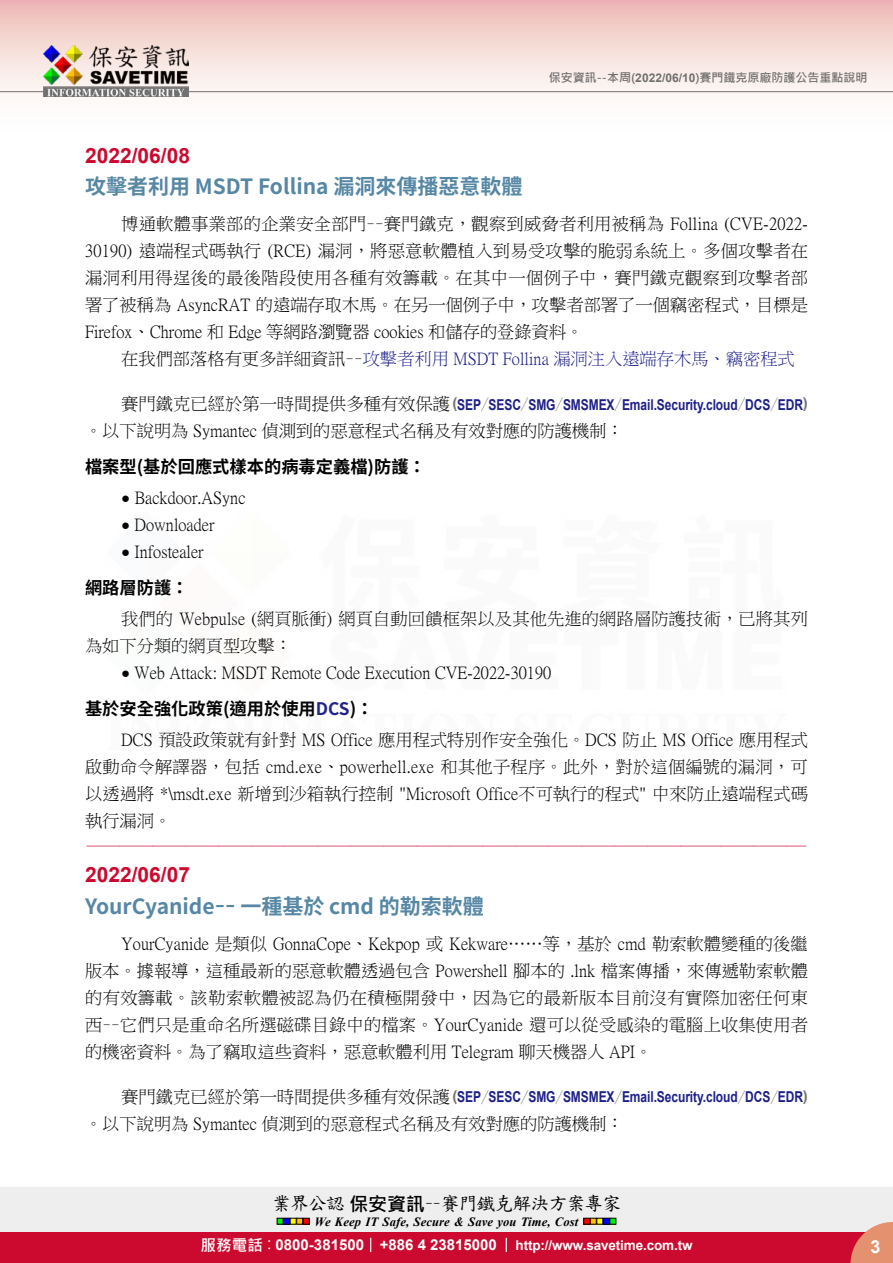
<style>
.page{position:relative;width:893px;height:1263px;background:#fff}
.page>*{position:absolute;margin:0;border:0;box-sizing:border-box;transform-origin:0 0}
.t1{font:700 21px "Source Han Sans TW";color:#5687a5}
.t2{font:700 21px "Arial";color:#cc0a2f}
.t3{font:18.9px "DF Kai Shu SB Estd BF";letter-spacing:-.05em;color:#000}
.t4{font:700 18px "Arial";color:#fff}
.t5{font:17.25px/27px "P Ming Li U";color:#000;text-align:justify}
.t6{font:700 17.25px "Source Han Sans TW";color:#000}
.t7{font:17.25px "P Ming Li U";color:#1d2088}
.t8{font:16.5px "DF Kai Shu SB Estd BF";color:#cc0a2f}
.t9{font:700 15px "Arial";letter-spacing:-.005em;color:#1d2088;scale:.8 1}
.t10{font:700 13.5px "Arial";letter-spacing:-.01em;color:#fff}
.t11{font:italic 700 12.6px "Times New Roman";letter-spacing:.005em;color:#000}
.t12{font:700 12px "Microsoft Jheng Hei";color:#727171}
.s1{font-family:"Arial"}
.s2{color:#000}
.s3{font-family:"P Ming Li U";font-weight:400;font-size:17.25px;color:#000}
.s4{color:#727171}
.s5{font-family:"Source Han Sans TW";font-weight:800;color:#727171}
.s6{font-family:"Arial";font-size:15px}
.s7{color:#1d2088}
.s8{font-family:"Microsoft Jheng Hei";font-weight:700}
.s9{font-family:"Microsoft Jheng Hei";font-size:15.6px}
.s10{font-family:"Microsoft Jheng Hei";font-weight:400;font-size:15.6px}
.s11{font-size:15px}
</style>
<div class="page">
<div style="left:0;top:1187px;width:893px;height:49px;background:#eee"></div>
<svg style="left:277px;top:1218px;width:32px;height:6px"></svg>
<svg style="left:584px;top:1218px;width:32px;height:6px"></svg>
<div style="left:0;top:1232px;width:893px;height:31px;background:#cc0a2f"></div>
<svg style="left:850px;top:1222px;width:43px;height:41px"></svg>
<svg style="left:370px;top:1238px;width:1px;height:14px"></svg>
<svg style="left:506px;top:1238px;width:1px;height:14px"></svg>
<div style="left:0;top:0;width:893px;height:141px;background:linear-gradient(to bottom,#efc0bb,#fff)"></div>
<hr style="left:0;top:91px;width:893px;height:1px;background:#727171">
<img style="left:44px;top:46px;width:145px;height:51px">
<p class="t12" style="left:549px;top:70px;width:320px">保安資訊--本周(<span class="s1">2022/06/10</span>)賽門鐵克原廠防護公告重點說明</p>
<p class="t2" style="left:85px;top:140px;width:107px">2022/06/08</p>
<p class="t1" style="left:85px;top:175px;width:439px">攻擊者利用 MSDT Follina 漏洞來傳播惡意軟體</p>
<p class="t5" style="left:85px;top:211px;width:725px;text-indent:36px">博通軟體事業部的企業安全部門－－賽門鐵克，觀察到威脅者利用被稱為 Follina (CVE-2022- 30190) 遠端程式碼執行 (RCE) 漏洞，將惡意軟體植入到易受攻擊的脆弱系統上。多個攻擊者在漏洞利用得逞後的最後階段使用各種有效籌載。在其中一個例子中，賽門鐵克觀察到攻擊者部署了被稱為 AsyncRAT 的遠端存取木馬。在另一個例子中，攻擊者部署了一個竊密程式，目標是Firefox、Chrome 和 Edge 等網路瀏覽器 cookies 和儲存的登錄資料。</p>
<p class="t7" style="left:121px;top:351px;width:675px"><span class="s2">在我們部落格有更多詳細資訊－－</span>攻擊者利用 MSDT Follina 漏洞注入遠端存木馬、竊密程式</p>
<p class="t9" style="left:121px;top:394px;width:860px"><span class="s3">賽門鐵克已經於第一時間提供多種有效保護</span><span class="s4">(</span>SEP<span class="s5">／</span>SESC<span class="s5">／</span>SMG<span class="s5">／</span>SMSMEX<span class="s5">／</span>Email.Security.cloud<span class="s5">／</span>DCS<span class="s5">／</span>EDR<span class="s4">)</span></p>
<p class="t5" style="left:85px;top:418px;width:540px">。以下說明為 Symantec 偵測到的惡意程式名稱及有效對應的防護機制：</p>
<p class="t6" style="left:85px;top:457px;width:342px">檔案型(基於回應式樣本的病毒定義檔)防護：</p>
<p class="t5" style="left:121px;top:484px;width:126px"><span class="s6">●</span> Backdoor.ASync</p>
<p class="t5" style="left:121px;top:511px;width:95px"><span class="s6">●</span> Downloader</p>
<p class="t5" style="left:121px;top:538px;width:84px"><span class="s6">●</span> Infostealer</p>
<p class="t6" style="left:85px;top:578px;width:105px">網路層防護：</p>
<p class="t5" style="left:85px;top:605px;width:724px;text-indent:36px">我們的 Webpulse (網頁脈衝) 網頁自動回饋框架以及其他先進的網路層防護技術，已將其列為如下分類的網頁型攻擊：</p>
<p class="t5" style="left:121px;top:659px;width:431px"><span class="s6">●</span> Web Attack: MSDT Remote Code Execution CVE-2022-30190</p>
<p class="t6" style="left:85px;top:699px;width:290px">基於安全強化政策(適用於使用<span class="s7">DCS</span>)：</p>
<p class="t5" style="left:85px;top:726px;width:724px;text-indent:36px">DCS 預設政策就有針對 MS Office 應用程式特別作安全強化。DCS 防止 MS Office 應用程式啟動命令解譯器，包括 cmd.exe、powerhell.exe 和其他子程序。此外，對於這個編號的漏洞，可以透過將 *\msdt.exe 新增到沙箱執行控制 "Microsoft Office不可執行的程式" 中來防止遠端程式碼執行漏洞。</p>
<p class="t8" style="left:86px;top:838px;width:723px">-------------------------------------------------------------------------------------------------------------</p>
<p class="t2" style="left:85px;top:860px;width:107px">2022/06/07</p>
<p class="t1" style="left:85px;top:895px;width:400px">YourCyanide－－ 一種基於 cmd 的勒索軟體</p>
<p class="t5" style="left:85px;top:930px;width:725px;text-indent:36px">YourCyanide 是類似 GonnaCope、Kekpop 或 Kekware……等，基於 cmd 勒索軟體變種的後繼版本。據報導，這種最新的惡意軟體透過包含 Powershell 腳本的 .lnk 檔案傳播，來傳遞勒索軟體的有效籌載。該勒索軟體被認為仍在積極開發中，因為它的最新版本目前沒有實際加密任何東西－－它們只是重命名所選磁碟目錄中的檔案。YourCyanide 還可以從受感染的電腦上收集使用者的機密資料。為了竊取這些資料，惡意軟體利用 Telegram 聊天機器人 API。</p>
<p class="t9" style="left:121px;top:1087px;width:860px"><span class="s3">賽門鐵克已經於第一時間提供多種有效保護</span><span class="s4">(</span>SEP<span class="s5">／</span>SESC<span class="s5">／</span>SMG<span class="s5">／</span>SMSMEX<span class="s5">／</span>Email.Security.cloud<span class="s5">／</span>DCS<span class="s5">／</span>EDR<span class="s4">)</span></p>
<p class="t5" style="left:85px;top:1110px;width:540px">。以下說明為 Symantec 偵測到的惡意程式名稱及有效對應的防護機制：</p>
<p class="t3" style="left:272px;top:1194px;width:351px">業界公認<span class="s8">保安資訊</span>－－賽門鐵克解決方案專家</p>
<p class="t11" style="left:315px;top:1212px;width:265px">We Keep IT Safe, Secure &amp; Save you Time, Cost</p>
<p class="t10" style="left:200px;top:1235px;width:494px"><span class="s9">服務電話</span><span class="s10">：</span><span class="s11">0800-381500 +886 4 23815000</span> http://www.savetime.com.tw</p>
<p class="t4" style="left:870px;top:1234px;width:12px">3</p>
</div>
